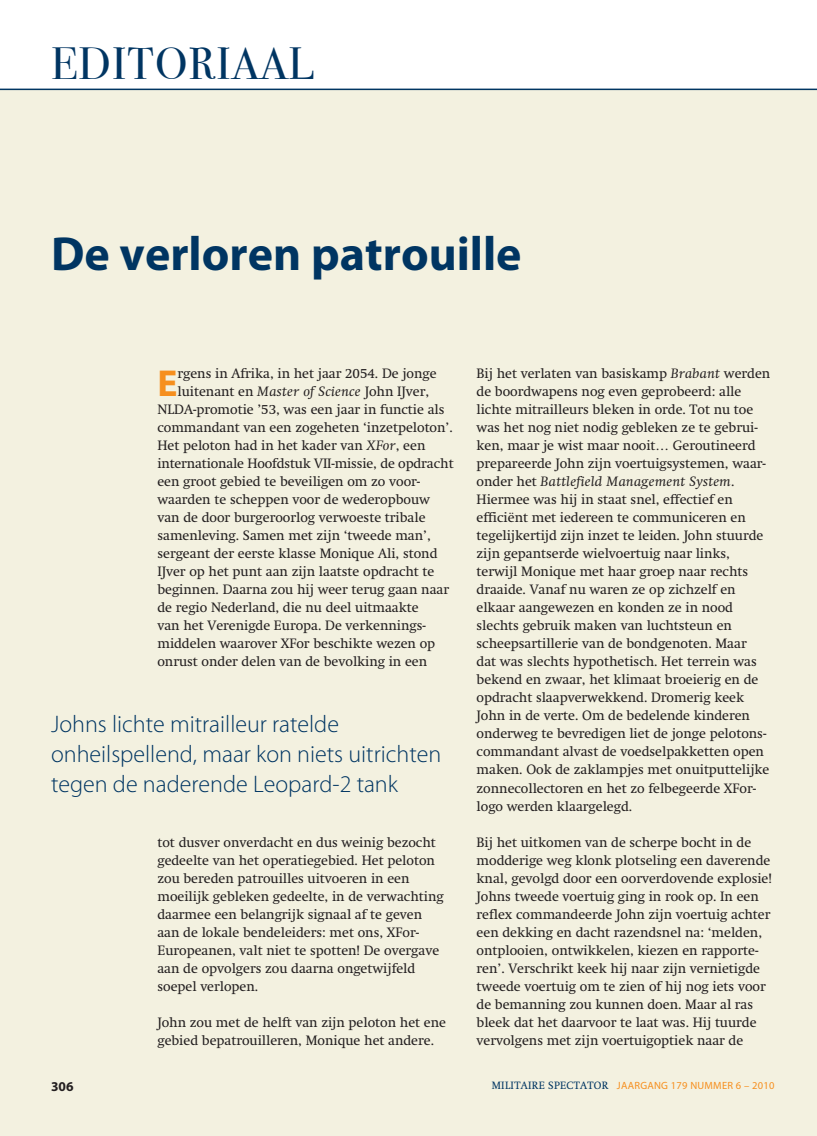
<style>
.page{position:relative;width:817px;height:1136px;background:#fff}
.page>*{position:absolute;margin:0;border:0;box-sizing:border-box;transform-origin:0 0}
.t1{font:700 48px "Myriad Pro";color:#003562}
.t2{font:45px "Bodoni Svty Two OSITCTT Book";letter-spacing:.03em;color:#003562}
.t3{font:700 37.65px "Myriad Pro";color:#f68f1e}
.t4{font:300 24px/30px "Myriad Pro";color:#003562}
.t5{font:13.5px/18px "Swift";color:#231f20}
.t6{font:700 13.5px "Myriad Pro";color:#231f20}
.t7{font:10.5px "Myriad Pro";letter-spacing:.025em;color:#f68f1e}
.s1{font-style:italic}
.s2{font-family:"Swift";color:#003562}
</style>
<div class="page">
<div style="left:0;top:89px;width:816px;height:1046px;background:#f3f1e0"></div>
<hr style="left:0;top:89px;width:816px;height:1px;background:#003562">
<h2 class="t2" style="left:51px;top:37px;width:264px">EDITORIAAL</h2>
<h1 class="t1" style="left:51px;top:236px;width:472px">De verloren patrouille</h1>
<h3 class="t3" style="left:157px;top:369px;width:22px">E</h3>
<p class="t5" style="left:177px;top:366px;width:260px">rgens in Afrika, in het jaar 2054. De jonge</p>
<p class="t5" style="left:177px;top:384px;width:253px">luitenant en <span class="s1">Master of Science</span> John IJver,</p>
<p class="t5" style="left:157px;top:402px;width:288px">NLDA-promotie ’53, was een jaar in functie als</p>
<p class="t5" style="left:157px;top:420px;width:297px">commandant van een zogeheten ‘inzetpeloton’.</p>
<p class="t5" style="left:157px;top:438px;width:269px">Het peloton had in het kader van <span class="s1">XFor</span>, een</p>
<p class="t5" style="left:157px;top:456px;width:298px">internationale Hoofdstuk VII-missie, de opdracht</p>
<p class="t5" style="left:157px;top:474px;width:264px">een groot gebied te beveiligen om zo voor-</p>
<p class="t5" style="left:157px;top:492px;width:274px">waarden te scheppen voor de wederopbouw</p>
<p class="t5" style="left:157px;top:510px;width:269px">van de door burgeroorlog verwoeste tribale</p>
<p class="t5" style="left:157px;top:528px;width:275px">samenleving. Samen met zijn ‘tweede man’,</p>
<p class="t5" style="left:157px;top:546px;width:281px">sergeant der eerste klasse Monique Ali, stond</p>
<p class="t5" style="left:157px;top:564px;width:278px">IJver op het punt aan zijn laatste opdracht te</p>
<p class="t5" style="left:157px;top:582px;width:293px">beginnen. Daarna zou hij weer terug gaan naar</p>
<p class="t5" style="left:157px;top:600px;width:263px">de regio Nederland, die nu deel uitmaakte</p>
<p class="t5" style="left:157px;top:618px;width:270px">van het Verenigde Europa. De verkennings-</p>
<p class="t5" style="left:157px;top:636px;width:279px">middelen waarover XFor beschikte wezen op</p>
<p class="t5" style="left:157px;top:654px;width:271px">onrust onder delen van de bevolking in een</p>
<h3 class="t4" style="left:51px;top:710px;width:391px">Johns lichte mitrailleur ratelde onheilspellend, maar kon niets uitrichten tegen de naderende Leopard-2 tank</h3>
<p class="t5" style="left:157px;top:834px;width:288px">tot dusver onverdacht en dus weinig bezocht gedeelte van het operatiegebied. Het peloton zou bereden patrouilles uitvoeren in een moeilijk gebleken gedeelte, in de verwachting daarmee een belangrijk signaal af te geven aan de lokale bendeleiders: met ons, XFor-Europeanen, valt niet te spotten! De overgave aan de opvolgers zou daarna ongetwijfeld soepel verlopen.</p>
<p class="t5" style="left:157px;top:1014px;width:290px">John zou met de helft van zijn peloton het ene gebied bepatrouilleren, Monique het andere.</p>
<p class="t5" style="left:476px;top:366px;width:295px">Bij het verlaten van basiskamp <span class="s1">Brabant</span> werden de boordwapens nog even geprobeerd: alle lichte mitrailleurs bleken in orde. Tot nu toe was het nog niet nodig gebleken ze te gebrui&shy;ken, maar je wist maar nooit… Geroutineerd prepareerde John zijn voertuigsystemen, waar&shy;onder het <span class="s1">Battlefield Management System</span>.<br>Hiermee was hij in staat snel, effectief en efficiënt met iedereen te communiceren en tegelijkertijd zijn inzet te leiden. John stuurde zijn gepantserde wielvoertuig naar links, terwijl Monique met haar groep naar rechts draaide. Vanaf nu waren ze op zichzelf en elkaar aangewezen en konden ze in nood slechts gebruik maken van luchtsteun en scheepsartillerie van de bondgenoten. Maar<br>dat was slechts hypothetisch. Het terrein was bekend en zwaar, het klimaat broeierig en de opdracht slaapverwekkend. Dromerig keek John in de verte. Om de bedelende kinderen onderweg te bevredigen liet de jonge pelotons&shy;commandant alvast de voedselpakketten open maken. Ook de zaklampjes met onuitputtelijke zonnecollectoren en het zo felbegeerde XFor&shy;logo werden klaargelegd.</p>
<p class="t5" style="left:476px;top:834px;width:297px">Bij het uitkomen van de scherpe bocht in de modderige weg klonk plotseling een daverende knal, gevolgd door een oorverdovende explosie!<br>Johns tweede voertuig ging in rook op. In een reflex commandeerde John zijn voertuig achter een dekking en dacht razendsnel na: ‘melden, ontplooien, ontwikkelen, kiezen en rapporte&shy;ren’. Verschrikt keek hij naar zijn vernietigde tweede voertuig om te zien of hij nog iets voor de bemanning zou kunnen doen. Maar al ras bleek dat het daarvoor te laat was. Hij tuurde vervolgens met zijn voertuigoptiek naar de</p>
<p class="t6" style="left:51px;top:1081px;width:24px">306</p>
<p class="t7" style="left:491px;top:1080px;width:284px"><span class="s2">MILITAIRE SPECTATOR</span> JAARGANG 179 NUMMER 6 – 2010</p>
</div>
